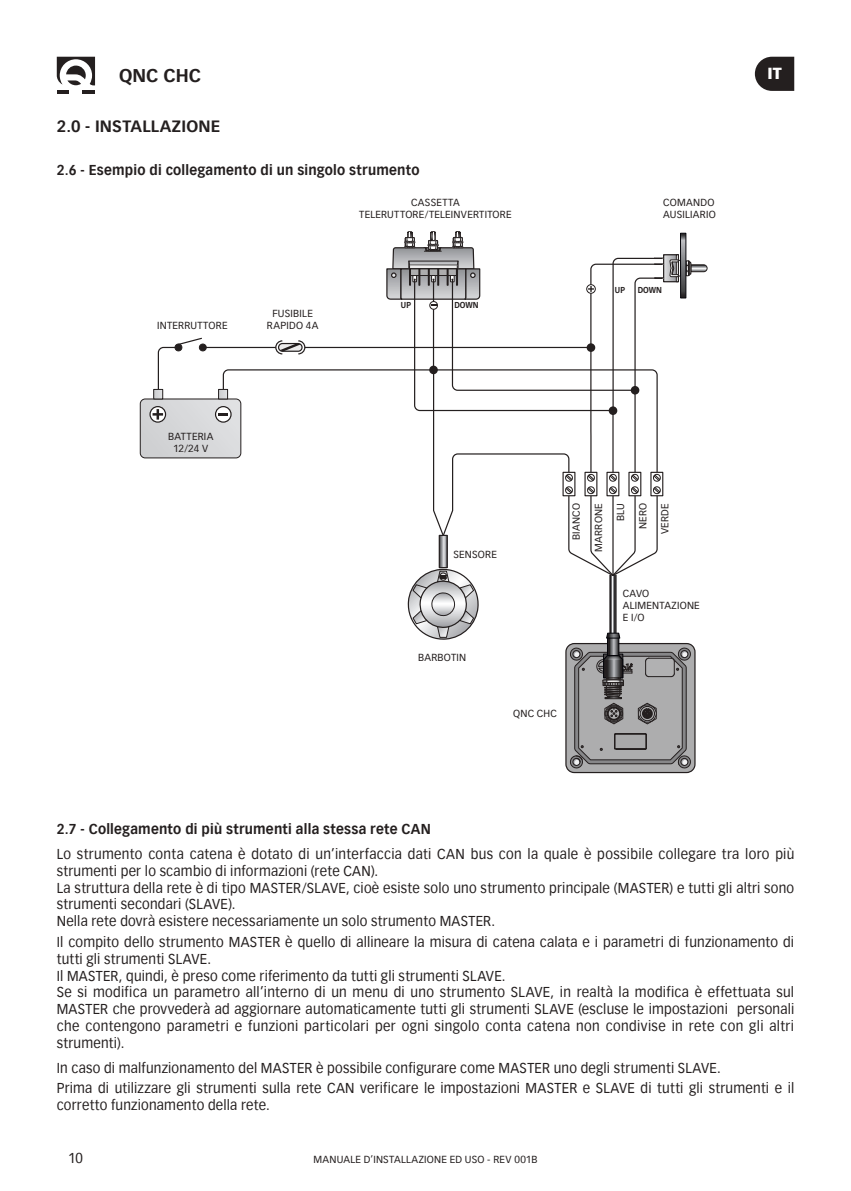
<style>
.page{position:relative;width:851px;height:1191px;background:#fff}
.page>*{position:absolute;margin:0;border:0;box-sizing:border-box;transform-origin:0 0}
.t1{font:700 18px "Vectora Com";color:#241f1f}
.t2{font:700 16px "Vectora Com";letter-spacing:.015em;color:#241f1f}
.t3{font:900 15.6px "Vectora Com";color:#fff}
.t4{font:14px/16.8px "Vectora Com";letter-spacing:.02em;color:#241f1f;scale:.95 1}
.t5{font:700 14px "Vectora Com";letter-spacing:.015em;color:#241f1f;scale:.95 1}
.t6{font:10px/12px "Vectora Com";letter-spacing:.025em;color:#241f1f;text-align:center}
.t7{font:700 8.4px "Vectora LH";color:#241f1f;scale:.9 1}
</style>
<div class="page">
<svg style="left:57px;top:57px;width:38px;height:28px"></svg>
<hr style="left:57px;top:90px;width:12px;height:4px;background:#241f1f">
<hr style="left:82px;top:90px;width:13px;height:4px;background:#241f1f">
<svg style="left:754px;top:57px;width:40px;height:34px"></svg>
<hr style="left:203px;top:347px;width:388px;height:1px;background:#241f1f">
<svg style="left:140px;top:337px;width:101px;height:121px"></svg>
<div style="left:218px;top:389px;width:10px;height:10px;border:1px solid #241f1f"></div>
<svg style="left:274px;top:340px;width:32px;height:15px"></svg>
<svg style="left:385px;top:231px;width:322px;height:543px"></svg>
<p class="t1" style="left:119px;top:65px;width:84px">QNC CHC</p>
<p class="t3" style="left:767px;top:64px;width:16px">IT</p>
<p class="t2" style="left:57px;top:116px;width:165px">2.0 - INSTALLAZIONE</p>
<p class="t5" style="left:57px;top:162px;width:383px">2.6 - Esempio di collegamento di un singolo strumento</p>
<p class="t6" style="left:359px;top:197px;width:154px">CASSETTA<br>TELERUTTORE/TELEINVERTITORE</p>
<p class="t6" style="left:663px;top:197px;width:54px;text-align:left">COMANDO<br>AUSILIARIO</p>
<p class="t6" style="left:157px;top:320px;width:72px">INTERRUTTORE</p>
<p class="t6" style="left:267px;top:307px;width:53px">FUSIBILE<br>RAPIDO 4A</p>
<p class="t6" style="left:168px;top:430px;width:47px">BATTERIA<br>12/24 V</p>
<p class="t7" style="left:401px;top:300px;width:13px">UP</p>
<p class="t7" style="left:454px;top:300px;width:29px">DOWN</p>
<p class="t7" style="left:615px;top:285px;width:13px">UP</p>
<p class="t7" style="left:637px;top:284px;width:29px">DOWN</p>
<p class="t6" style="left:453px;top:548px;width:45px">SENSORE</p>
<p class="t6" style="left:418px;top:651px;width:50px">BARBOTIN</p>
<p class="t6" style="left:570px;top:540px;width:39px;rotate:-90deg">BIANCO</p>
<p class="t6" style="left:592px;top:552px;width:50px;rotate:-90deg">MARRONE</p>
<p class="t6" style="left:614px;top:521px;width:19px;rotate:-90deg">BLU</p>
<p class="t6" style="left:636px;top:529px;width:28px;rotate:-90deg">NERO</p>
<p class="t6" style="left:659px;top:534px;width:32px;rotate:-90deg">VERDE</p>
<p class="t6" style="left:622px;top:587px;width:78px;text-align:left">CAVO<br>ALIMENTAZIONE<br>E I/O</p>
<p class="t6" style="left:513px;top:707px;width:45px">QNC CHC</p>
<p class="t5" style="left:57px;top:820px;width:395px">2.7 - Collegamento di più strumenti alla stessa rete CAN</p>
<p class="t4" style="left:57px;top:845px;width:777px">Lo strumento conta catena è dotato di un’interfaccia dati CAN bus con la quale è possibile collegare tra loro più strumenti per lo scambio di informazioni (rete CAN).<br>La struttura della rete è di tipo MASTER/SLAVE, cioè esiste solo uno strumento principale (MASTER) e tutti gli altri sono strumenti secondari (SLAVE).<br>Nella rete dovrà esistere necessariamente un solo strumento MASTER.</p>
<p class="t4" style="left:57px;top:933px;width:777px">Il compito dello strumento MASTER è quello di allineare la misura di catena calata e i parametri di funzionamento di tutti gli strumenti SLAVE.<br>Il MASTER, quindi, è preso come riferimento da tutti gli strumenti SLAVE.<br>Se si modifica un parametro all’interno di un menu di uno strumento SLAVE, in realtà la modifica è effettuata sul MASTER che provvederà ad aggiornare automaticamente tutti gli strumenti SLAVE (escluse le impostazioni personali che contengono parametri e funzioni particolari per ogni singolo conta catena non condivise in rete con gli altri strumenti).</p>
<p class="t4" style="left:57px;top:1057px;width:777px;line-height:20.8px">In caso di malfunzionamento del MASTER è possibile configurare come MASTER uno degli strumenti SLAVE.<br>Prima di utilizzare gli strumenti sulla rete CAN verificare le impostazioni MASTER e SLAVE di tutti gli strumenti e il</p>
<p class="t4" style="left:57px;top:1097px;width:226px">corretto funzionamento della rete.</p>
<p class="t4" style="left:68px;top:1149px;width:17px">10</p>
<p class="t6" style="left:313px;top:1153px;width:225px">MANUALE D’INSTALLAZIONE ED USO - REV 001B</p>
</div>
